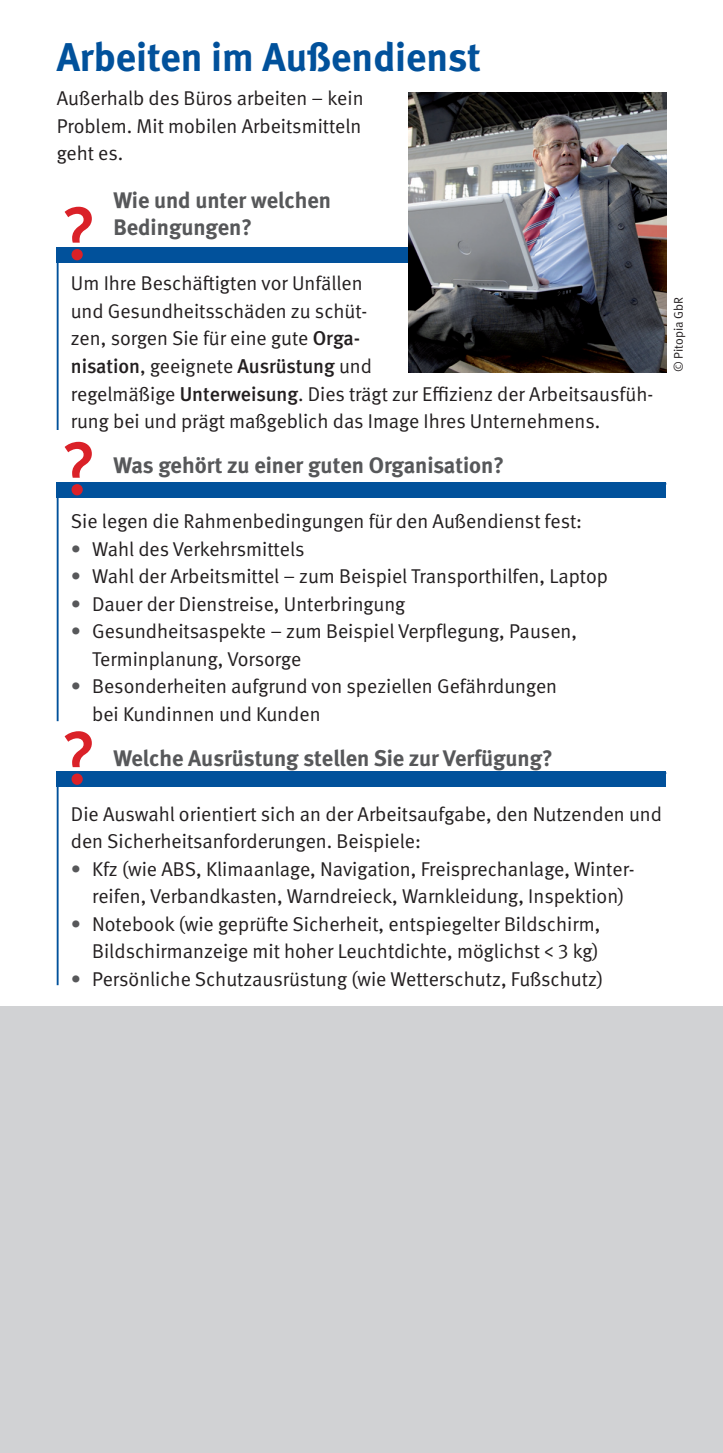
<style>
.page{position:relative;width:723px;height:1453px;background:#fff}
.page>*{position:absolute;margin:0;border:0;box-sizing:border-box;transform-origin:0 0}
.t1{font:700 40px "DGUV Meta";color:#01519b}
.t2{font:700 22.5px/27.5px "DGUV Meta";color:#57585a}
.t3{font:20px/27.5px "DGUV Meta";color:#231f20}
.t4{font:12.5px "DGUV Meta";color:#231f20}
.s1{font-weight:500}
.s2{color:#57585a}
.s3{font-family:"DGUV Meta Serif";font-weight:500}
</style>
<div class="page">
<div style="left:0;top:1006px;width:723px;height:447px;background:#d1d2d4"></div>
<svg style="left:56px;top:247px;width:611px;height:183px"></svg>
<div style="left:57px;top:247px;width:609px;height:15px;background:#01519b"></div>
<svg style="left:65px;top:207px;width:27px;height:53px"></svg>
<svg style="left:56px;top:482px;width:611px;height:240px"></svg>
<div style="left:57px;top:482px;width:609px;height:15px;background:#01519b"></div>
<svg style="left:65px;top:442px;width:27px;height:53px"></svg>
<svg style="left:56px;top:771px;width:611px;height:215px"></svg>
<div style="left:57px;top:771px;width:609px;height:15px;background:#01519b"></div>
<svg style="left:65px;top:731px;width:27px;height:54px"></svg>
<img style="left:408px;top:92px;width:258px;height:280px">
<h1 class="t1" style="left:57px;top:42px;width:426px">Arbeiten im Außendienst</h1>
<p class="t3" style="left:57px;top:86px;width:308px;text-align:justify">Außerhalb des Büros arbeiten – kein Problem. Mit mobilen Arbeitsmitteln geht es.</p>
<p class="t2" style="left:113px;top:188px;width:219px">Wie und unter welchen<br>Bedingungen?</p>
<p class="t3" style="left:71px;top:271px;width:584px">Um Ihre Beschäftigten vor Unfällen<br>und Gesundheitsschäden zu schüt-<br>zen, sorgen Sie für eine gute <span class="s1">Orga-<br>nisation</span>, geeignete <span class="s1">Ausrüstung</span> und<br>regelmäßige <span class="s1">Unterweisung</span>. Dies trägt zur Effizienz der Arbeitsausfüh&shy;rung bei und prägt maßgeblich das Image Ihres Unternehmens.</p>
<p class="t2" style="left:113px;top:453px;width:392px">Was gehört zu einer guten Organisation?</p>
<p class="t3" style="left:71px;top:509px;width:513px">Sie legen die Rahmenbedingungen für den Außendienst fest:</p>
<p class="t3" style="left:71px;top:536px;width:235px"><span class="s2">•</span> Wahl des Verkehrsmittels</p>
<p class="t3" style="left:71px;top:564px;width:539px"><span class="s2">•</span> Wahl der Arbeitsmittel – zum Beispiel Transporthilfen, Laptop</p>
<p class="t3" style="left:71px;top:591px;width:336px"><span class="s2">•</span> Dauer der Dienstreise, Unterbringung</p>
<p class="t3" style="left:92px;top:619px;width:486px;text-indent:-21px"><span class="s2">•</span> Gesundheitsaspekte – zum Beispiel Verpflegung, Pausen,<br>Terminplanung, Vorsorge</p>
<p class="t3" style="left:92px;top:674px;width:466px;text-indent:-21px"><span class="s2">•</span> Besonderheiten aufgrund von speziellen Gefährdungen bei Kundinnen und Kunden</p>
<p class="t2" style="left:113px;top:746px;width:441px">Welche Ausrüstung stellen Sie zur Verfügung?</p>
<p class="t3" style="left:71px;top:801px;width:592px">Die Auswahl orientiert sich an der Arbeitsaufgabe, den Nutzenden und den Sicherheitsanforderungen. Beispiele:</p>
<p class="t3" style="left:71px;top:856px;width:565px;text-align:center"><span class="s2">•</span> Kfz (wie ABS, Klimaanlage, Navigation, Freisprechanlage, Winter&shy;reifen, Verbandkasten, Warndreieck, Warnkleidung, Inspektion)</p>
<p class="t3" style="left:71px;top:911px;width:531px;text-align:right"><span class="s2">•</span> Notebook (wie geprüfte Sicherheit, entspiegelter Bildschirm,<br>Bildschirmanzeige mit hoher Leuchtdichte, möglichst <span class="s3">&lt;</span> 3 kg)</p>
<p class="t3" style="left:71px;top:966px;width:534px"><span class="s2">•</span> Persönliche Schutzausrüstung (wie Wetterschutz, Fußschutz)</p>
<p class="t4" style="left:674px;top:372px;width:77px;rotate:-90deg">© Pitopia GbR</p>
</div>
